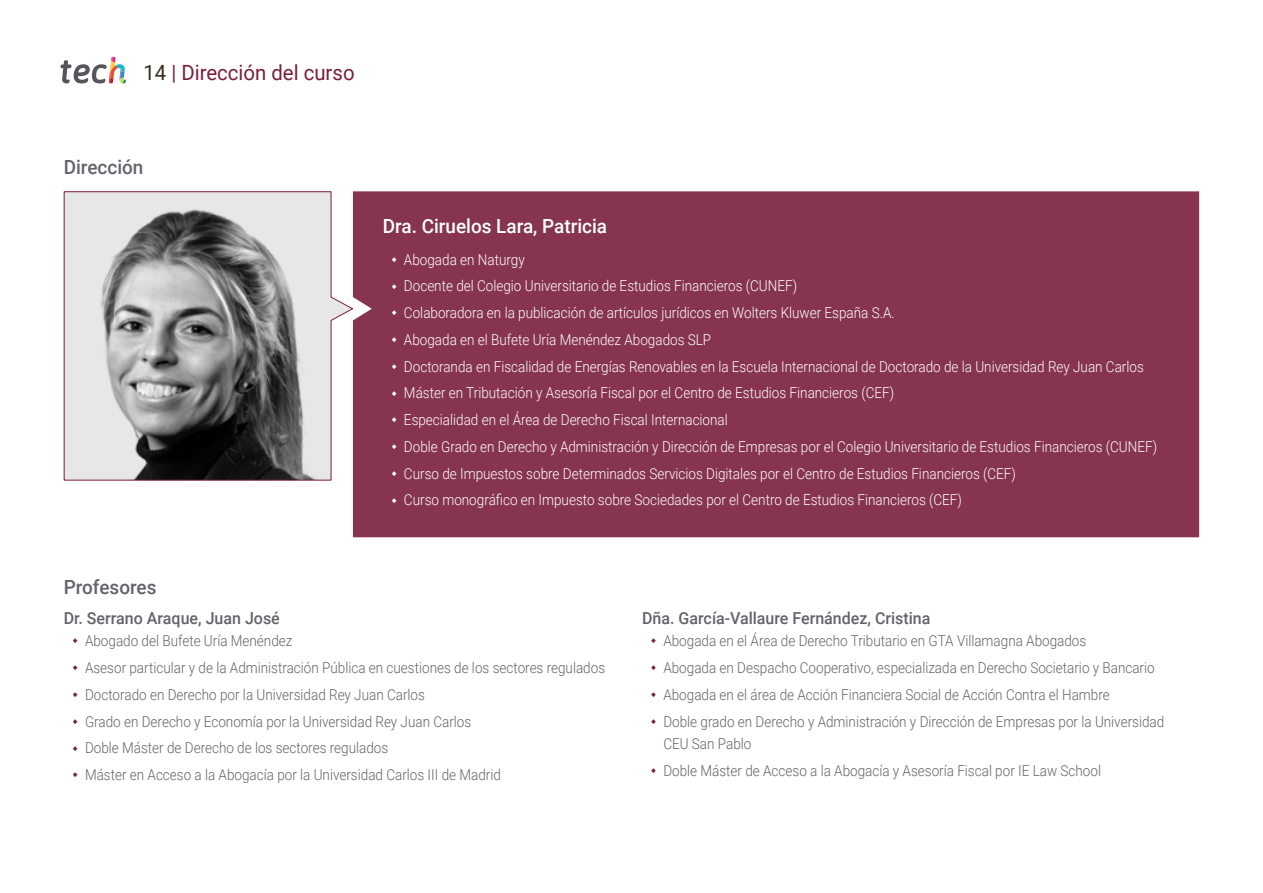
<style>
.page{position:relative;width:1263px;height:893px;background:#fff}
.page>*{position:absolute;margin:0;border:0;box-sizing:border-box;transform-origin:0 0}
.t1{font:21px "Roboto";color:#791e3c}
.t2{font:500 19.5px "Roboto";color:#fff}
.t3{font:500 19.5px "Roboto";color:#61646a}
.t4{font:500 16.5px "Roboto";color:#61646a}
.t5{font:300 15px/26.7px "Roboto";color:#fff;scale:.9 1}
.t6{font:300 15px/26.7px "Roboto";color:#61646a;scale:.9 1}
.s1{color:#312e20}
</style>
<div class="page">
<svg style="left:61px;top:57px;width:65px;height:27px"></svg>
<div style="left:353px;top:191px;width:846px;height:346px;background:#86344f"></div>
<svg style="left:63px;top:191px;width:291px;height:290px;background:#a6a5a5"></svg>
<svg style="left:392px;top:257px;width:5px;height:5px"></svg>
<svg style="left:392px;top:284px;width:5px;height:5px"></svg>
<svg style="left:392px;top:310px;width:5px;height:5px"></svg>
<svg style="left:392px;top:337px;width:5px;height:5px"></svg>
<svg style="left:392px;top:364px;width:5px;height:5px"></svg>
<svg style="left:392px;top:391px;width:5px;height:5px"></svg>
<svg style="left:392px;top:417px;width:5px;height:5px"></svg>
<svg style="left:392px;top:444px;width:5px;height:5px"></svg>
<svg style="left:392px;top:471px;width:5px;height:5px"></svg>
<svg style="left:392px;top:498px;width:5px;height:5px"></svg>
<h1 class="t1" style="left:144px;top:57px;width:213px"><span class="s1">14</span> | Dirección del curso</h1>
<h2 class="t3" style="left:64px;top:154px;width:81px">Dirección</h2>
<h2 class="t2" style="left:383px;top:212px;width:226px">Dra. Ciruelos Lara, Patricia</h2>
<p class="t5" style="left:404px;top:245px;width:838px">Abogada en Naturgy<br>Docente del Colegio Universitario de Estudios Financieros (CUNEF)<br>Colaboradora en la publicación de artículos jurídicos en Wolters Kluwer España S.A.<br>Abogada en el Bufete Uría Menéndez Abogados SLP<br>Doctoranda en Fiscalidad de Energías Renovables en la Escuela Internacional de Doctorado de la Universidad Rey Juan Carlos Máster en Tributación y Asesoría Fiscal por el Centro de Estudios Financieros (CEF)<br>Especialidad en el Área de Derecho Fiscal Internacional<br>Doble Grado en Derecho y Administración y Dirección de Empresas por el Colegio Universitario de Estudios Financieros (CUNEF)<br>Curso de Impuestos sobre Determinados Servicios Digitales por el Centro de Estudios Financieros (CEF)<br>Curso monográfico en Impuesto sobre Sociedades por el Centro de Estudios Financieros (CEF)</p>
<h2 class="t3" style="left:64px;top:574px;width:94px">Profesores</h2>
<p class="t4" style="left:64px;top:606px;width:218px">Dr. Serrano Araque, Juan José</p>
<p class="t6" style="left:85px;top:627px;width:579px">Abogado del Bufete Uría Menéndez<br>Asesor particular y de la Administración Pública en cuestiones de los sectores regulados Doctorado en Derecho por la Universidad Rey Juan Carlos<br>Grado en Derecho y Economía por la Universidad Rey Juan Carlos<br>Doble Máster de Derecho de los sectores regulados<br>Máster en Acceso a la Abogacía por la Universidad Carlos III de Madrid</p>
<p class="t4" style="left:642px;top:606px;width:290px">Dña. García-Vallaure Fernández, Cristina</p>
<p class="t6" style="left:663px;top:627px;width:558px">Abogada en el Área de Derecho Tributario en GTA Villamagna Abogados<br>Abogada en Despacho Cooperativo, especializada en Derecho Societario y Bancario Abogada en el área de Acción Financiera Social de Acción Contra el Hambre<br>Doble grado en Derecho y Administración y Dirección de Empresas por la Universidad</p>
<p class="t6" style="left:663px;top:730px;width:488px">CEU San Pablo<br>Doble Máster de Acceso a la Abogacía y Asesoría Fiscal por IE Law School</p>
</div>
